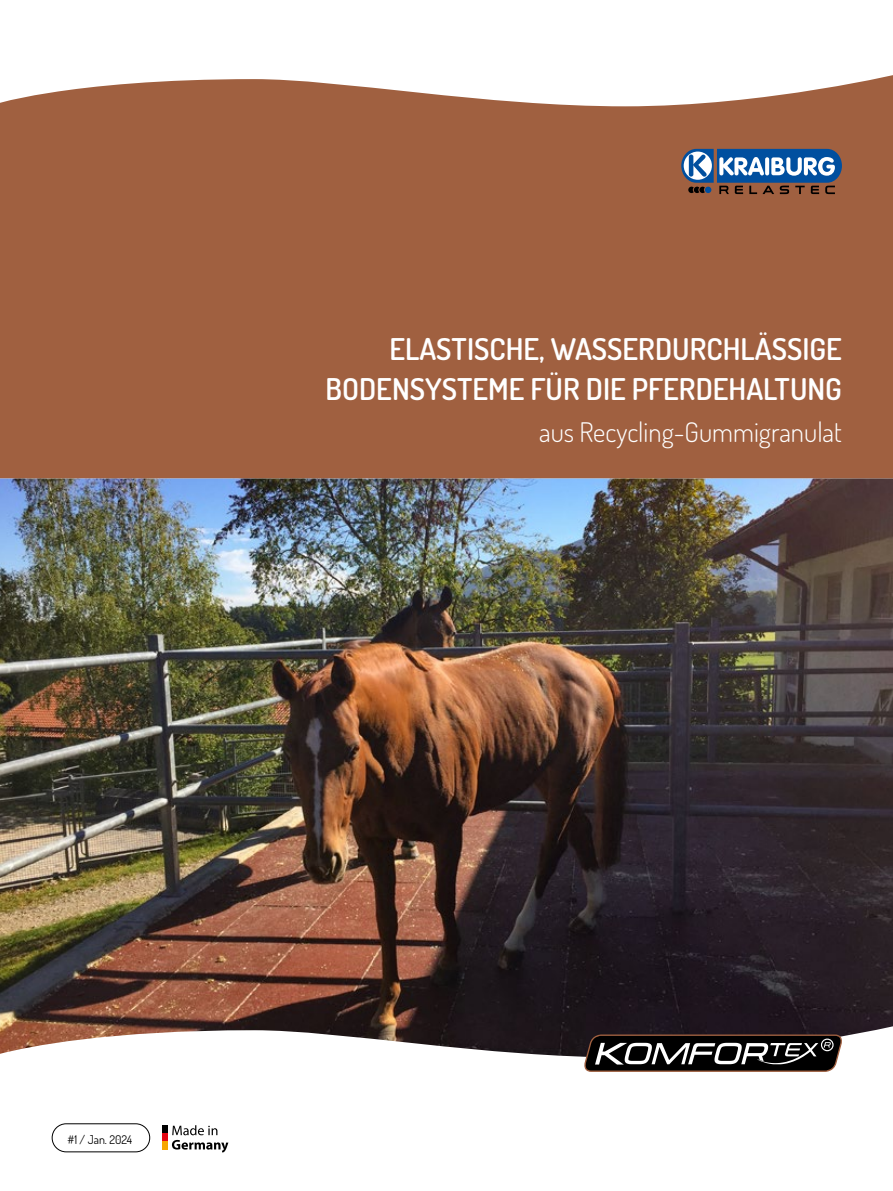
<style>
.page{position:relative;width:893px;height:1191px;background:#fff}
.page>*{position:absolute;margin:0;border:0;box-sizing:border-box;transform-origin:0 0}
.t1{font:600 30px/40.5px "Dosis";color:#fff;text-align:right}
.t2{font:300 27px "Dosis";color:#fff}
.t3{font:12px "Dosis";color:#000}
</style>
<div class="page">
<div style="left:0;top:75px;width:893px;height:403px;background:#a06040"></div>
<img style="left:0;top:478px;width:893px;height:579px">
<svg style="left:681px;top:149px;width:161px;height:45px"></svg>
<svg style="left:583px;top:1034px;width:260px;height:37px"></svg>
<div style="left:52px;top:1123px;width:98px;height:29px;border:1px solid #000;border-radius:14px"></div>
<div style="left:162px;top:1125px;width:6px;height:8px;background:#000"></div>
<div style="left:162px;top:1133px;width:6px;height:8px;background:#e30613"></div>
<div style="left:162px;top:1141px;width:6px;height:8px;background:#f7a600"></div>
<svg style="left:172px;top:1125px;width:56px;height:27px"></svg>
<p class="t1" style="left:326px;top:328px;width:518px">ELASTISCHE, WASSERDURCHLÄSSIGE<br>BODENSYSTEME FÜR DIE PFERDEHALTUNG</p>
<p class="t2" style="left:539px;top:414px;width:304px">aus Recycling-Gummigranulat</p>
<p class="t3" style="left:67px;top:1131px;width:66px">#1 / Jan. 2024</p>
</div>
